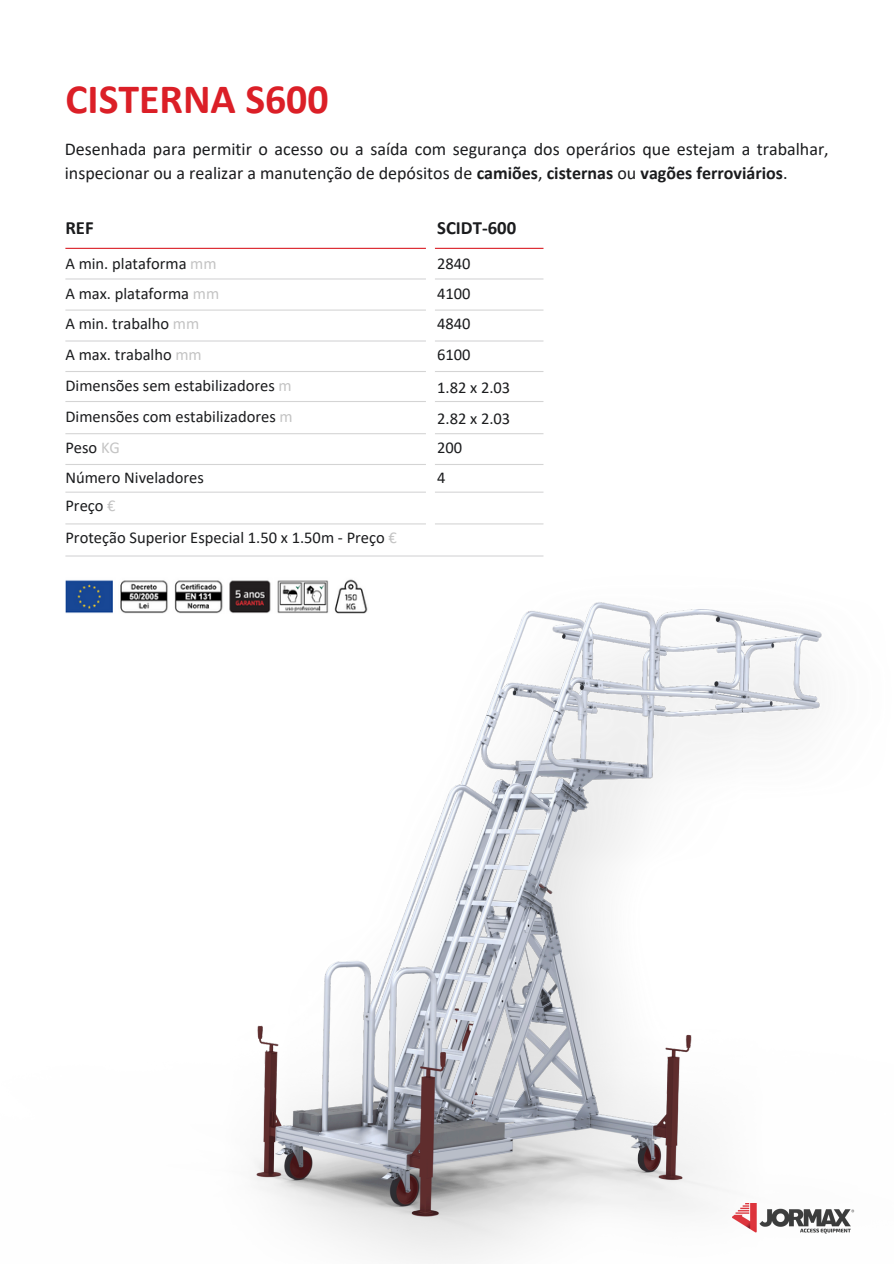
<style>
.page{position:relative;width:894px;height:1264px;background:#fff}
.page>*{position:absolute;margin:0;border:0;box-sizing:border-box;transform-origin:0 0}
.t1{font:700 41.85px "Calibri";color:#db1f27}
.t2{font:700 18.75px "Calibri";color:#1b1c1e}
.t3{font:18px/24.8px "Calibri";color:#1b1c1e}
.t4{font:16.5px "Calibri";color:#1b1c1e}
.s1{font-weight:700}
.s2{color:#c4c4c4}
</style>
<div class="page">
<img style="left:65px;top:401px;width:790px;height:860px">
<img style="left:65px;top:578px;width:303px;height:36px">
<hr style="left:65px;top:248px;width:478px;height:1px;background:#db1f27">
<hr style="left:65px;top:278px;width:478px;height:1px;background:#1b1c1e">
<hr style="left:65px;top:309px;width:478px;height:2px;background:#1b1c1e">
<hr style="left:65px;top:340px;width:478px;height:1px;background:#1b1c1e">
<hr style="left:65px;top:371px;width:478px;height:1px;background:#1b1c1e">
<hr style="left:65px;top:401px;width:478px;height:1px;background:#1b1c1e">
<hr style="left:65px;top:433px;width:478px;height:1px;background:#1b1c1e">
<hr style="left:65px;top:464px;width:478px;height:1px;background:#1b1c1e">
<hr style="left:65px;top:491px;width:478px;height:1px;background:#1b1c1e">
<hr style="left:65px;top:523px;width:478px;height:1px;background:#1b1c1e">
<div style="left:426px;top:195px;width:9px;height:383px;background:#fff"></div>
<hr style="left:65px;top:555px;width:478px;height:1px;background:#1b1c1e">
<h2 class="t1" style="left:65px;top:82px;width:265px">CISTERNA S600</h2>
<h3 class="t3" style="left:65px;top:138px;width:765px">Desenhada para permitir o acesso ou a saída com segurança dos operários que estejam a trabalhar, inspecionar ou a realizar a manutenção de depósitos de <span class="s1">camiões</span>, <span class="s1">cisternas</span> ou <span class="s1">vagões ferroviários</span>.</h3>
<p class="t2" style="left:65px;top:220px;width:30px">REF</p>
<p class="t2" style="left:437px;top:220px;width:80px">SCIDT-600</p>
<p class="t4" style="left:65px;top:256px;width:153px">A min. plataforma <span class="s2">mm</span></p>
<p class="t4" style="left:437px;top:256px;width:35px">2840</p>
<p class="t4" style="left:65px;top:287px;width:155px">A max. plataforma <span class="s2">mm</span></p>
<p class="t4" style="left:437px;top:287px;width:35px">4100</p>
<p class="t4" style="left:65px;top:317px;width:135px">A min. trabalho <span class="s2">mm</span></p>
<p class="t4" style="left:437px;top:317px;width:35px">4840</p>
<p class="t4" style="left:65px;top:348px;width:138px">A max. trabalho <span class="s2">mm</span></p>
<p class="t4" style="left:437px;top:348px;width:35px">6100</p>
<p class="t4" style="left:65px;top:378px;width:228px">Dimensões sem estabilizadores <span class="s2">m</span></p>
<p class="t4" style="left:437px;top:380px;width:75px">1.82 x 2.03</p>
<p class="t4" style="left:65px;top:409px;width:229px">Dimensões com estabilizadores <span class="s2">m</span></p>
<p class="t4" style="left:437px;top:412px;width:75px">2.82 x 2.03</p>
<p class="t4" style="left:65px;top:440px;width:56px">Peso <span class="s2">KG</span></p>
<p class="t4" style="left:437px;top:440px;width:27px">200</p>
<p class="t4" style="left:65px;top:470px;width:140px">Número Niveladores</p>
<p class="t4" style="left:437px;top:470px;width:10px">4</p>
<p class="t4" style="left:65px;top:499px;width:52px">Preço <span class="s2">€</span></p>
<p class="t4" style="left:65px;top:531px;width:333px">Proteção Superior Especial 1.50 x 1.50m - Preço <span class="s2">€</span></p>
</div>
